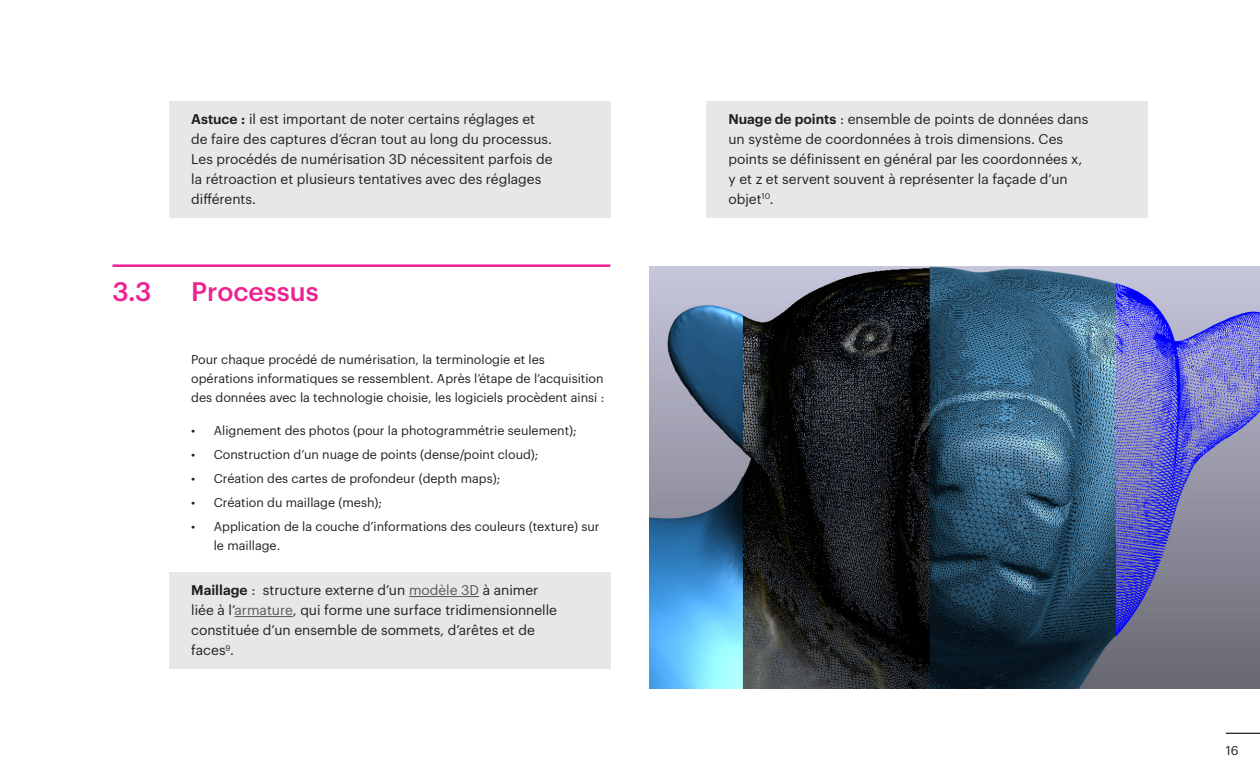
<style>
.page{position:relative;width:1260px;height:765px;background:#fff}
.page>*{position:absolute;margin:0;border:0;box-sizing:border-box;transform-origin:0 0}
.t1{font:500 26.25px "Graphik";color:#ed2292}
.t2{font:13.75px/20px "Graphik";color:#231f20}
.t3{font:12.5px/18.8px "Graphik";color:#231f20}
.s1{font-weight:600}
.s2{color:#57585a}
</style>
<div class="page">
<hr style="left:1226px;top:733px;width:34px;height:1px;background:#231f20">
<div style="left:169px;top:101px;width:441px;height:117px;background:#e6e7e9"></div>
<hr style="left:112px;top:264px;width:498px;height:3px;background:#ed2292">
<div style="left:169px;top:573px;width:441px;height:96px;background:#e6e7e9"></div>
<hr style="left:409px;top:596px;width:70px;height:1px;background:#57585a">
<hr style="left:235px;top:616px;width:58px;height:1px;background:#57585a">
<div style="left:706px;top:101px;width:442px;height:117px;background:#e6e7e9"></div>
<img style="left:650px;top:266px;width:610px;height:422px">
<p class="t2" style="left:191px;top:108px;width:363px"><span class="s1">Astuce :</span> il est important de noter certains réglages et de faire des captures d’écran tout au long du processus.<br>Les procédés de numérisation 3D nécessitent parfois de la rétroaction et plusieurs tentatives avec des réglages différents.</p>
<h1 class="t1" style="left:112px;top:271px;width:41px">3.3</h1>
<h1 class="t1" style="left:191px;top:271px;width:129px">Processus</h1>
<p class="t3" style="left:191px;top:349px;width:415px">Pour chaque procédé de numérisation, la terminologie et les opérations informatiques se ressemblent. Après l’étape de l’acquisition des données avec la technologie choisie, les logiciels procèdent ainsi :</p>
<p class="t3" style="left:191px;top:420px;width:387px">• Alignement des photos (pour la photogrammétrie seulement);</p>
<p class="t3" style="left:191px;top:444px;width:349px">• Construction d’un nuage de points (dense/point cloud);</p>
<p class="t3" style="left:191px;top:468px;width:311px">• Création des cartes de profondeur (depth maps);</p>
<p class="t3" style="left:191px;top:492px;width:193px">• Création du maillage (mesh);</p>
<p class="t3" style="left:214px;top:516px;width:387px;text-indent:-22px">• Application de la couche d’informations des couleurs (texture) sur le maillage.</p>
<p class="t2" style="left:191px;top:579px;width:367px"><span class="s1">Maillage</span> : structure externe d’un <span class="s2">modèle 3D</span> à animer liée à l’<span class="s2">armature</span>, qui forme une surface tridimensionnelle constituée d’un ensemble de sommets, d’arêtes et de faces<sup>9</sup>.</p>
<p class="t2" style="left:728px;top:108px;width:361px"><span class="s1">Nuage de points</span> : ensemble de points de données dans un système de coordonnées à trois dimensions. Ces points se définissent en général par les coordonnées x, y et z et servent souvent à représenter la façade d’un objet<sup>10</sup>.</p>
<p class="t3" style="left:1226px;top:740px;width:14px">16</p>
</div>
